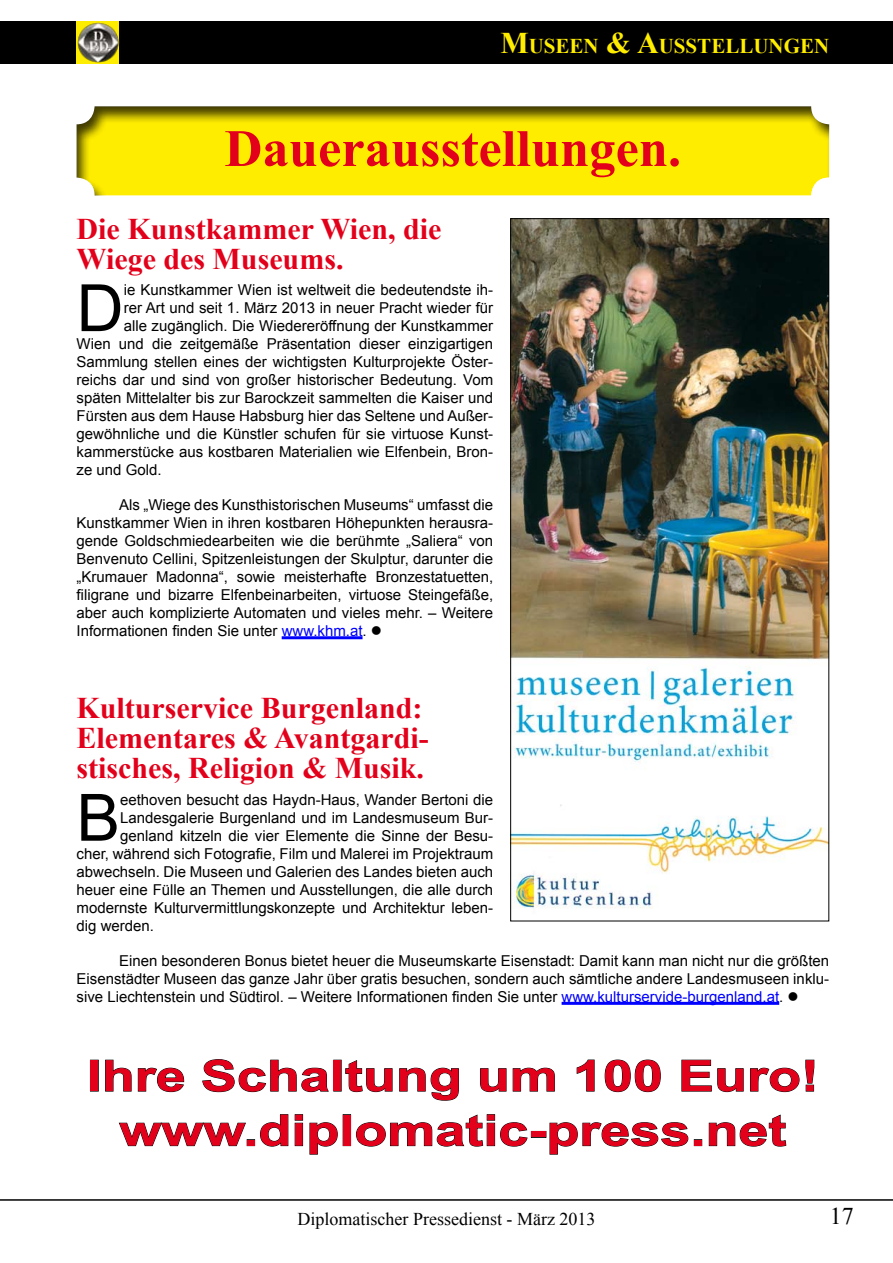
<style>
.page{position:relative;width:893px;height:1263px;background:#fff}
.page>*{position:absolute;margin:0;border:0;box-sizing:border-box;transform-origin:0 0}
.t1{font:65.25px "Arial";color:#000}
.t2{font:700 52.5px "Times New Roman";color:#e2001a}
.t3{font:700 43.2px/54.4px "Arial";color:#e2001a;text-align:center;scale:1.25 1}
.t4{font:700 30px/30px "Times New Roman";color:#e2001a}
.t5{font:24px "Times New Roman";color:#000}
.t6{font:700 21px "Times New Roman";color:#ffed00}
.t7{font:18px "Times New Roman";color:#000}
.t8{font:15px/18px "Arial";color:#000;text-align:justify}
.s1{font-size:30px}
.s2{color:#00f}
</style>
<div class="page">
<div style="left:0;top:21px;width:893px;height:43px;background:#000"></div>
<div style="left:77px;top:21px;width:42px;height:43px;background:#ffed00"></div>
<img style="left:77px;top:22px;width:42px;height:41px">
<hr style="left:0;top:1199px;width:893px;height:2px;background:#000">
<div style="left:76px;top:98px;width:755px;height:99px;background:#000;opacity:.75"></div>
<hr style="left:282px;top:636px;width:81px;height:3px;background:#00f">
<hr style="left:562px;top:1002px;width:217px;height:3px;background:#00f">
<img style="left:512px;top:220px;width:315px;height:689px">
<div style="left:90px;top:1060px;width:9px;height:31px;border:1px solid #000"></div>
<svg style="left:105px;top:1059px;width:27px;height:33px"></svg>
<svg style="left:138px;top:1067px;width:46px;height:25px"></svg>
<svg style="left:202px;top:1059px;width:127px;height:33px"></svg>
<svg style="left:345px;top:1060px;width:48px;height:32px"></svg>
<svg style="left:399px;top:1067px;width:60px;height:34px"></svg>
<svg style="left:480px;top:1067px;width:75px;height:25px"></svg>
<svg style="left:576px;top:1059px;width:19px;height:33px"></svg>
<svg style="left:604px;top:1059px;width:57px;height:33px"></svg>
<svg style="left:681px;top:1059px;width:63px;height:33px"></svg>
<svg style="left:750px;top:1059px;width:65px;height:33px"></svg>
<svg style="left:118px;top:1122px;width:128px;height:24px"></svg>
<div style="left:247px;top:1139px;width:8px;height:7px;border:1px solid #000"></div>
<svg style="left:260px;top:1114px;width:43px;height:33px"></svg>
<svg style="left:309px;top:1122px;width:29px;height:33px"></svg>
<div style="left:343px;top:1114px;width:8px;height:32px;border:1px solid #000"></div>
<svg style="left:356px;top:1114px;width:172px;height:33px"></svg>
<div style="left:531px;top:1131px;width:15px;height:7px;border:1px solid #000"></div>
<svg style="left:549px;top:1122px;width:140px;height:33px"></svg>
<div style="left:694px;top:1139px;width:8px;height:7px;border:1px solid #000"></div>
<svg style="left:708px;top:1114px;width:79px;height:33px"></svg>
<h3 class="t6" style="left:500px;top:31px;width:330px"><span class="s1">M</span>USEEN <span class="s1">&amp; A</span>USSTELLUNGEN</h3>
<h2 class="t2" style="left:225px;top:112px;width:458px">Dauerausstellungen.</h2>
<h3 class="t4" style="left:77px;top:213px;width:367px">Die Kunstkammer Wien, die<br>Wiege des Museums.</h3>
<h1 class="t1" style="left:77px;top:265px;width:49px">D</h1>
<p class="t8" style="left:124px;top:281px;width:371px">ie Kunstkammer Wien ist weltweit die bedeutendste ih-</p>
<p class="t8" style="left:124px;top:299px;width:371px">rer Art und seit 1. März 2013 in neuer Pracht wieder für</p>
<p class="t8" style="left:124px;top:317px;width:371px">alle zugänglich. Die Wiedereröffnung der Kunstkammer</p>
<p class="t8" style="left:77px;top:335px;width:418px">Wien und die zeitgemäße Präsentation dieser einzigartigen</p>
<p class="t8" style="left:77px;top:353px;width:418px">Sammlung stellen eines der wichtigsten Kulturprojekte Öster-</p>
<p class="t8" style="left:77px;top:371px;width:418px">reichs dar und sind von großer historischer Bedeutung. Vom</p>
<p class="t8" style="left:77px;top:389px;width:418px">späten Mittelalter bis zur Barockzeit sammelten die Kaiser und</p>
<p class="t8" style="left:77px;top:407px;width:418px">Fürsten aus dem Hause Habsburg hier das Seltene und Außer-</p>
<p class="t8" style="left:77px;top:425px;width:418px">gewöhnliche und die Künstler schufen für sie virtuose Kunst-</p>
<p class="t8" style="left:77px;top:443px;width:418px">kammerstücke aus kostbaren Materialien wie Elfenbein, Bron-</p>
<p class="t8" style="left:77px;top:461px;width:87px">ze und Gold.</p>
<p class="t8" style="left:77px;top:496px;width:418px;text-indent:43px">Als „Wiege des Kunsthistorischen Museums“ umfasst die Kunstkammer Wien in ihren kostbaren Höhepunkten herausra&shy;gende Goldschmiedearbeiten wie die berühmte „Saliera“ von Benvenuto Cellini, Spitzenleistungen der Skulptur, darunter die „Krumauer Madonna“, sowie meisterhafte Bronzestatuetten, filigrane und bizarre Elfenbeinarbeiten, virtuose Steingefäße, aber auch komplizierte Automaten und vieles mehr. – Weitere Informationen finden Sie unter <span class="s2">www.khm.at</span>. ●</p>
<h3 class="t4" style="left:77px;top:692px;width:354px">Kulturservice Burgenland:<br>Elementares &amp; Avantgardi&shy;stisches, Religion &amp; Musik.</h3>
<h1 class="t1" style="left:77px;top:775px;width:45px">B</h1>
<p class="t8" style="left:120px;top:791px;width:375px">eethoven besucht das Haydn-Haus, Wander Bertoni die</p>
<p class="t8" style="left:120px;top:809px;width:375px">Landesgalerie Burgenland und im Landesmuseum Bur-</p>
<p class="t8" style="left:120px;top:827px;width:375px">genland kitzeln die vier Elemente die Sinne der Besu-</p>
<p class="t8" style="left:77px;top:845px;width:418px">cher, während sich Fotografie, Film und Malerei im Projektraum</p>
<p class="t8" style="left:77px;top:863px;width:418px">abwechseln. Die Museen und Galerien des Landes bieten auch</p>
<p class="t8" style="left:77px;top:881px;width:418px">heuer eine Fülle an Themen und Ausstellungen, die alle durch</p>
<p class="t8" style="left:77px;top:899px;width:418px">modernste Kulturvermittlungskonzepte und Architektur leben-</p>
<p class="t8" style="left:77px;top:917px;width:79px">dig werden.</p>
<p class="t8" style="left:77px;top:952px;width:754px;text-indent:43px">Einen besonderen Bonus bietet heuer die Museumskarte Eisenstadt: Damit kann man nicht nur die größten Eisenstädter Museen das ganze Jahr über gratis besuchen, sondern auch sämtliche andere Landesmuseen inklu&shy;sive Liechtenstein und Südtirol. – Weitere Informationen finden Sie unter <span class="s2">www.kulturservide-burgenland.at</span>. ●</p>
<h3 class="t3" style="left:87px;top:1050px;width:587px">Ihre Schaltung um 100 Euro! www.diplomatic-press.net</h3>
<p class="t7" style="left:297px;top:1207px;width:299px">Diplomatischer Pressedienst - März 2013</p>
<h3 class="t5" style="left:830px;top:1200px;width:25px">17</h3>
</div>
